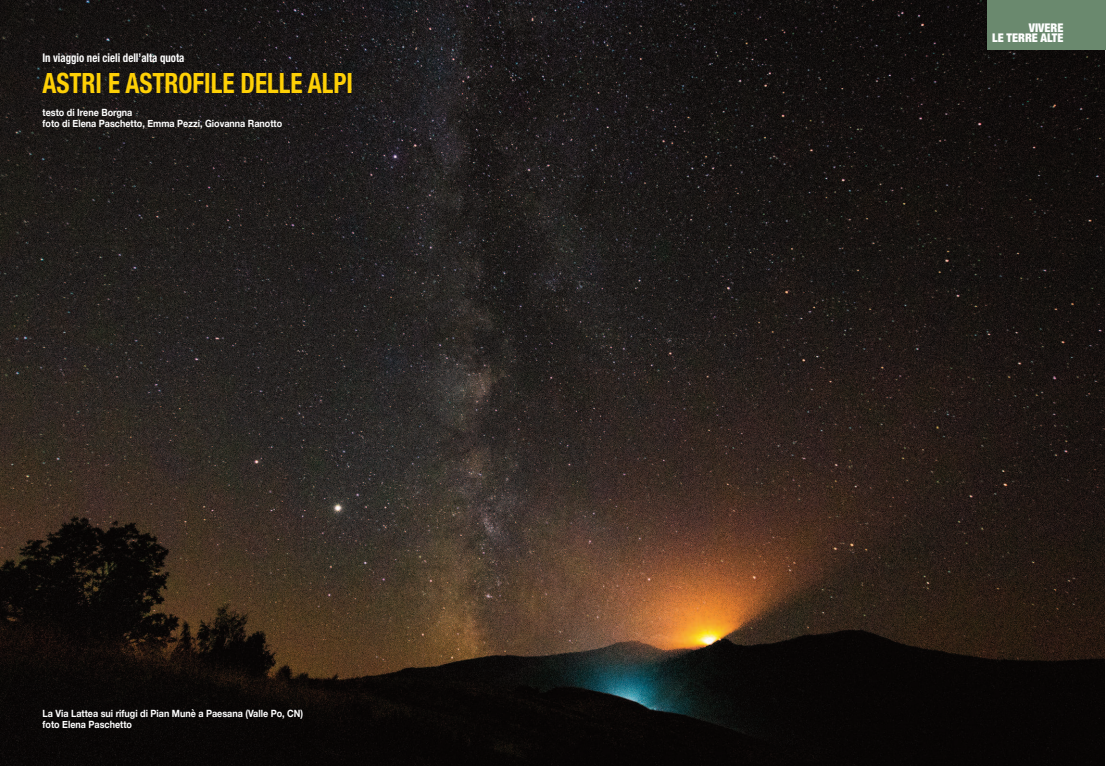
<style>
.page{position:relative;width:1106px;height:766px;background:#fff}
.page>*{position:absolute;margin:0;border:0;box-sizing:border-box;transform-origin:0 0}
.t1{font:700 condensed 28px "Helvetica Neue";color:#fed006;scale:.9 1}
.t2{font:700 condensed 12px "Helvetica Neue";color:#fff;scale:.9 1}
.t3{font:900 condensed 12px/10px "Helvetica Neue";color:#fff;text-align:right}
.t4{font:700 10px/11px "Helvetica Neue";color:#fff;scale:.9 1}
</style>
<div class="page">
<img style="left:0;top:0;width:1104px;height:765px">
<div style="left:987px;top:0;width:119px;height:50px;background:#6a896e"></div>
<p class="t2" style="left:42px;top:47px;width:159px">In viaggio nei cieli dell’alta quota</p>
<h1 class="t1" style="left:42px;top:60px;width:347px">ASTRI E ASTROFILE DELLE ALPI</h1>
<p class="t4" style="left:43px;top:107px;width:268px">testo di Irene Borgna<br>foto di Elena Paschetto, Emma Pezzi, Giovanna Ranotto</p>
<p class="t4" style="left:43px;top:707px;width:291px">La Via Lattea sui rifugi di Pian Munè a Paesana (Valle Po, CN) foto Elena Paschetto</p>
<p class="t3" style="left:992px;top:22px;width:73px">VIVERE<br>LE TERRE ALTE</p>
</div>
